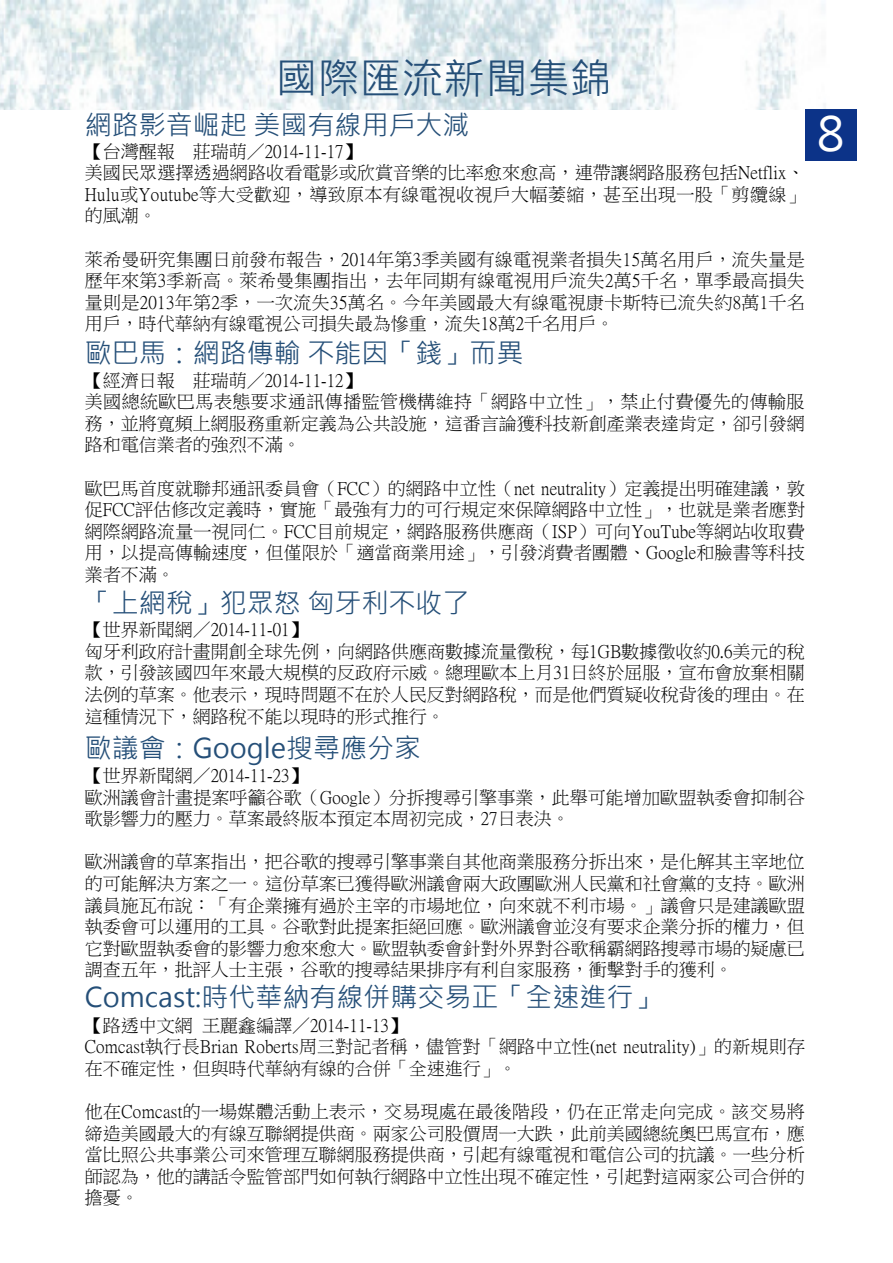
<style>
.page{position:relative;width:893px;height:1263px;background:#fff}
.page>*{position:absolute;margin:0;border:0;box-sizing:border-box;transform-origin:0 0}
.t1{font:46.5px "Microsoft Jheng Hei";color:#fff}
.t2{font:42px "Microsoft Jheng Hei";color:#254f78}
.t3{font:27px "Microsoft Jheng Hei";color:#254f78}
.t4{font:18px/21.6px "P Ming Li U";color:#000}
</style>
<div class="page">
<img style="left:0;top:0;width:857px;height:110px">
<div style="left:805px;top:109px;width:51px;height:52px;background:#0c3388"></div>
<h2 class="t2" style="left:276px;top:52px;width:337px">國際匯流新聞集錦</h2>
<h3 class="t3" style="left:85px;top:108px;width:386px">網路影音崛起 美國有線用戶大減</h3>
<p class="t4" style="left:85px;top:140px;width:722px">【台灣醒報　莊瑞萌／2014-11-17】<br>美國民眾選擇透過網路收看電影或欣賞音樂的比率愈來愈高，連帶讓網路服務包括Netflix、Hulu或Youtube等大受歡迎，導致原本有線電視收視戶大幅萎縮，甚至出現一股「剪纜線」的風潮。</p>
<p class="t4" style="left:85px;top:248px;width:722px;text-align:justify">萊希曼研究集團日前發布報告，2014年第3季美國有線電視業者損失15萬名用戶，流失量是歷年來第3季新高。萊希曼集團指出，去年同期有線電視用戶流失2萬5千名，單季最高損失量則是2013年第2季，一次流失35萬名。今年美國最大有線電視康卡斯特已流失約8萬1千名用戶，時代華納有線電視公司損失最為慘重，流失18萬2千名用戶。</p>
<h3 class="t3" style="left:85px;top:336px;width:440px">歐巴馬：網路傳輸 不能因「錢」而異</h3>
<p class="t4" style="left:85px;top:369px;width:722px">【經濟日報　莊瑞萌／2014-11-12】<br>美國總統歐巴馬表態要求通訊傳播監管機構維持「網路中立性」，禁止付費優先的傳輸服務，並將寬頻上網服務重新定義為公共設施，這番言論獲科技新創產業表達肯定，卻引發網路和電信業者的強烈不滿。</p>
<p class="t4" style="left:85px;top:477px;width:722px;text-align:justify">歐巴馬首度就聯邦通訊委員會（FCC）的網路中立性（net neutrality）定義提出明確建議，敦促FCC評估修改定義時，實施「最強有力的可行規定來保障網路中立性」，也就是業者應對網際網路流量一視同仁。FCC目前規定，網路服務供應商（ISP）可向YouTube等網站收取費用，以提高傳輸速度，但僅限於「適當商業用途」，引發消費者團體、Google和臉書等科技業者不滿。</p>
<h3 class="t3" style="left:85px;top:586px;width:386px">「上網稅」犯眾怒 匈牙利不收了</h3>
<p class="t4" style="left:85px;top:619px;width:722px">【世界新聞網／2014-11-01】<br>匈牙利政府計畫開創全球先例，向網路供應商數據流量徵稅，每1GB數據徵收約0.6美元的稅款，引發該國四年來最大規模的反政府示威。總理歐本上月31日終於屈服，宣布會放棄相關法例的草案。他表示，現時問題不在於人民反對網路稅，而是他們質疑收稅背後的理由。在這種情況下，網路稅不能以現時的形式推行。</p>
<h3 class="t3" style="left:85px;top:731px;width:338px">歐議會：Google搜尋應分家</h3>
<p class="t4" style="left:85px;top:765px;width:722px">【世界新聞網／2014-11-23】<br>歐洲議會計畫提案呼籲谷歌（Google）分拆搜尋引擎事業，此舉可能增加歐盟執委會抑制谷歌影響力的壓力。草案最終版本預定本周初完成，27日表決。</p>
<p class="t4" style="left:85px;top:851px;width:722px;text-align:justify">歐洲議會的草案指出，把谷歌的搜尋引擎事業自其他商業服務分拆出來，是化解其主宰地位的可能解決方案之一。這份草案已獲得歐洲議會兩大政團歐洲人民黨和社會黨的支持。歐洲議員施瓦布說：「有企業擁有過於主宰的市場地位，向來就不利市場。」議會只是建議歐盟執委會可以運用的工具。谷歌對此提案拒絕回應。歐洲議會並沒有要求企業分拆的權力，但它對歐盟執委會的影響力愈來愈大。歐盟執委會針對外界對谷歌稱霸網路搜尋市場的疑慮已調查五年，批評人士主張，谷歌的搜尋結果排序有利自家服務，衝擊對手的獲利。</p>
<h3 class="t3" style="left:85px;top:980px;width:577px">Comcast:時代華納有線併購交易正「全速進行」</h3>
<p class="t4" style="left:85px;top:1014px;width:722px">【路透中文網 王麗鑫編譯／2014-11-13】<br>Comcast執行長Brian Roberts周三對記者稱，儘管對「網路中立性(net neutrality)」的新規則存在不確定性，但與時代華納有線的合併「全速進行」。</p>
<p class="t4" style="left:85px;top:1101px;width:722px;text-align:justify">他在Comcast的一場媒體活動上表示，交易現處在最後階段，仍在正常走向完成。該交易將締造美國最大的有線互聯網提供商。兩家公司股價周一大跌，此前美國總統奧巴馬宣布，應當比照公共事業公司來管理互聯網服務提供商，引起有線電視和電信公司的抗議。一些分析師認為，他的講話令監管部門如何執行網路中立性出現不確定性，引起對這兩家公司合併的擔憂。</p>
<h1 class="t1" style="left:807px;top:105px;width:48px">８</h1>
</div>
